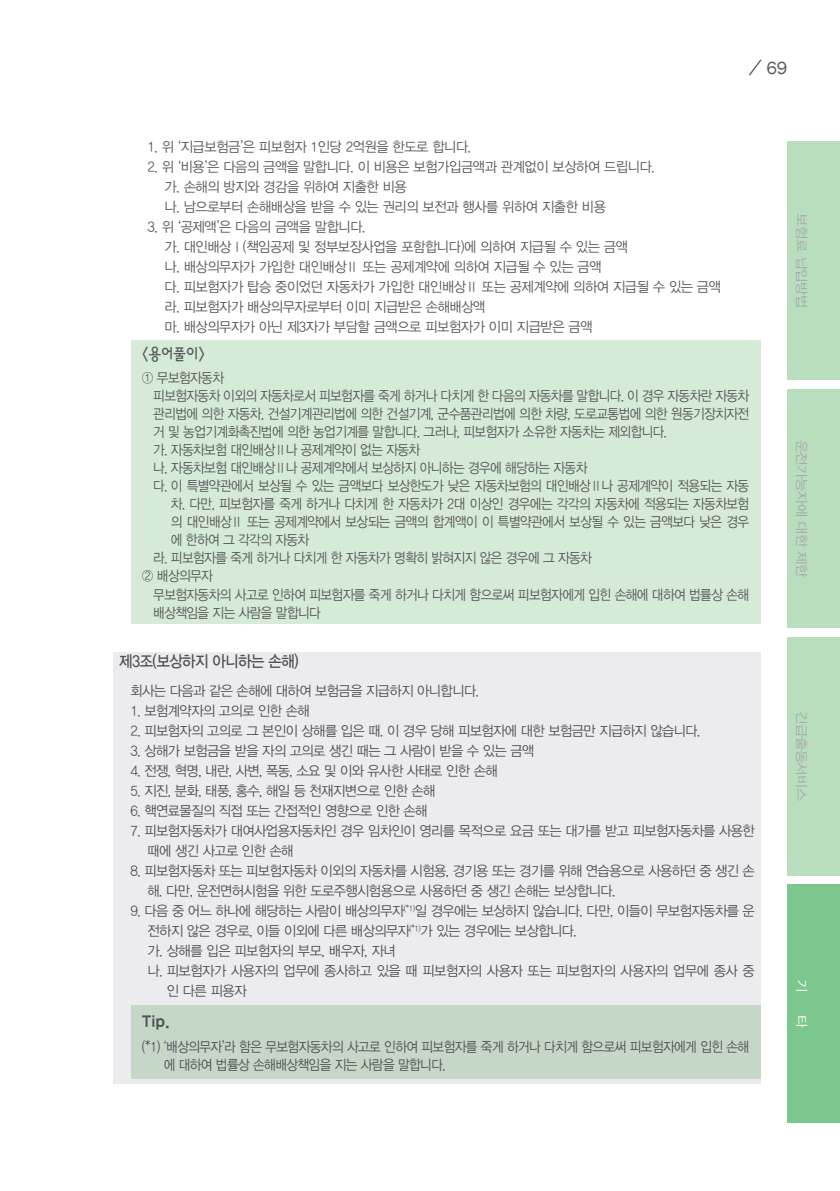
<style>
.page{position:relative;width:840px;height:1191px;background:#fff}
.page>*{position:absolute;margin:0;border:0;box-sizing:border-box;transform-origin:0 0}
.t1{font:18px "Franklin Gothic";color:#57585a}
.제1절{font:16px "YDVYGO Std 33";letter-spacing:-.03em;color:#57585a;scale:.9 1}
.t2{font:16px "YDVYGO Std 23";color:#57585a;scale:.9 1}
.t3{font:16px "YDVYGO Std 25";color:#57585a;scale:.95 1}
.본문_내어쓰기{font:14px/18px "YDVYGO Std 32";letter-spacing:-.04em;color:#57585a;scale:.9 1}
.본문_내어쓰기-2{font:14px/20px "YDVYGO Std 32";letter-spacing:-.04em;color:#57585a;scale:.95 1}
.본문_1{font:14px/20px "YDVYGO Std 32";letter-spacing:-.03em;color:#57585a;scale:.95 1}
.본문{font:14px "YDVYGO Std 32";letter-spacing:-.04em;color:#57585a;scale:.95 1}
.t4{font:12.8px "YDVYGO Std 12";letter-spacing:-.03em;color:#a8a9ad;scale:1.12 1}
.t5{font:12.8px "YDVYGO Std 12";color:#fff;scale:1.12 1}
</style>
<div class="page">
<div style="left:787px;top:142px;width:52px;height:238px;background:#b9debe"></div>
<div style="left:787px;top:389px;width:52px;height:238px;background:#b9debe"></div>
<div style="left:787px;top:637px;width:52px;height:238px;background:#b9debe"></div>
<div style="left:787px;top:884px;width:52px;height:239px;background:#7cc78e"></div>
<svg style="left:748px;top:60px;width:13px;height:15px"></svg>
<div style="left:130px;top:340px;width:630px;height:283px;background:#d5ead7"></div>
<svg style="left:113px;top:652px;width:647px;height:431px;fill:#ececee"></svg>
<p class="t1" style="left:766px;top:57px;width:23px">69</p>
<p class="본문_1" style="left:147px;top:137px;width:342px">1. 위 ‘지급보험금’은 피보험자 1인당 2억원을 한도로 합니다.</p>
<p class="본문_1" style="left:147px;top:157px;width:535px">2. 위 ‘비용’은 다음의 금액을 말합니다. 이 비용은 보험가입금액과 관계없이 보상하여 드립니다.</p>
<p class="본문_1" style="left:164px;top:177px;width:256px">가. 손해의 방지와 경감을 위하여 지출한 비용</p>
<p class="본문_1" style="left:164px;top:197px;width:466px">나. 남으로부터 손해배상을 받을 수 있는 권리의 보전과 행사를 위하여 지출한 비용</p>
<p class="본문_1" style="left:147px;top:217px;width:231px">3. 위 ‘공제액’은 다음의 금액을 말합니다.</p>
<p class="본문_1" style="left:164px;top:237px;width:489px">가. 대인배상Ⅰ(책임공제 및 정부보장사업을 포함합니다)에 의하여 지급될 수 있는 금액</p>
<p class="본문_1" style="left:164px;top:257px;width:461px">나. 배상의무자가 가입한 대인배상Ⅱ 또는 공제계약에 의하여 지급될 수 있는 금액</p>
<p class="본문_1" style="left:164px;top:277px;width:587px">다. 피보험자가 탑승 중이었던 자동차가 가입한 대인배상Ⅱ 또는 공제계약에 의하여 지급될 수 있는 금액</p>
<p class="본문_1" style="left:164px;top:297px;width:339px">라. 피보험자가 배상의무자로부터 이미 지급받은 손해배상액</p>
<p class="본문_1" style="left:164px;top:317px;width:452px">마. 배상의무자가 아닌 제3자가 부담할 금액으로 피보험자가 이미 지급받은 금액</p>
<p class="t2" style="left:142px;top:346px;width:72px">&lt;용어풀이&gt;</p>
<p class="본문_내어쓰기" style="left:142px;top:369px;width:93px">① 무보험자동차</p>
<p class="본문_내어쓰기" style="left:153px;top:387px;width:663px">피보험자동차 이외의 자동차로서 피보험자를 죽게 하거나 다치게 한 다음의 자동차를 말합니다. 이 경우 자동차란 자동차</p>
<p class="본문_내어쓰기" style="left:153px;top:405px;width:663px">관리법에 의한 자동차, 건설기계관리법에 의한 건설기계, 군수품관리법에 의한 차량, 도로교통법에 의한 원동기장치자전</p>
<p class="본문_내어쓰기" style="left:153px;top:423px;width:572px">거 및 농업기계화촉진법에 의한 농업기계를 말합니다. 그러나, 피보험자가 소유한 자동차는 제외합니다.</p>
<p class="본문_내어쓰기" style="left:153px;top:441px;width:298px">가. 자동차보험 대인배상Ⅱ나 공제계약이 없는 자동차</p>
<p class="본문_내어쓰기" style="left:153px;top:459px;width:483px">나. 자동차보험 대인배상Ⅱ나 공제계약에서 보상하지 아니하는 경우에 해당하는 자동차</p>
<p class="본문_내어쓰기" style="left:153px;top:477px;width:663px">다. 이 특별약관에서 보상될 수 있는 금액보다 보상한도가 낮은 자동차보험의 대인배상Ⅱ나 공제계약이 적용되는 자동</p>
<p class="본문_내어쓰기" style="left:171px;top:495px;width:643px">차. 다만, 피보험자를 죽게 하거나 다치게 한 자동차가 2대 이상인 경우에는 각각의 자동차에 적용되는 자동차보험</p>
<p class="본문_내어쓰기" style="left:171px;top:513px;width:643px">의 대인배상Ⅱ 또는 공제계약에서 보상되는 금액의 합계액이 이 특별약관에서 보상될 수 있는 금액보다 낮은 경우</p>
<p class="본문_내어쓰기" style="left:171px;top:531px;width:155px">에 한하여 그 각각의 자동차</p>
<p class="본문_내어쓰기" style="left:153px;top:549px;width:488px">라. 피보험자를 죽게 하거나 다치게 한 자동차가 명확히 밝혀지지 않은 경우에 그 자동차</p>
<p class="본문_내어쓰기" style="left:142px;top:567px;width:80px">② 배상의무자</p>
<p class="본문_내어쓰기" style="left:153px;top:585px;width:663px">무보험자동차의 사고로 인하여 피보험자를 죽게 하거나 다치게 함으로써 피보험자에게 입힌 손해에 대하여 법률상 손해</p>
<p class="본문_내어쓰기" style="left:153px;top:603px;width:188px">배상책임을 지는 사람을 말합니다</p>
<p class="제1절" style="left:119px;top:653px;width:201px">제3조(보상하지 아니하는 손해)</p>
<p class="본문" style="left:130px;top:684px;width:368px">회사는 다음과 같은 손해에 대하여 보험금을 지급하지 아니합니다.</p>
<p class="본문_내어쓰기-2" style="left:130px;top:701px;width:190px">1. 보험계약자의 고의로 인한 손해</p>
<p class="본문_내어쓰기-2" style="left:130px;top:721px;width:601px">2. 피보험자의 고의로 그 본인이 상해를 입은 때. 이 경우 당해 피보험자에 대한 보험금만 지급하지 않습니다.</p>
<p class="본문_내어쓰기-2" style="left:130px;top:741px;width:426px">3. 상해가 보험금을 받을 자의 고의로 생긴 때는 그 사람이 받을 수 있는 금액</p>
<p class="본문_내어쓰기-2" style="left:130px;top:761px;width:388px">4. 전쟁, 혁명, 내란, 사변, 폭동, 소요 및 이와 유사한 사태로 인한 손해</p>
<p class="본문_내어쓰기-2" style="left:130px;top:781px;width:322px">5. 지진, 분화, 태풍, 홍수, 해일 등 천재지변으로 인한 손해</p>
<p class="본문_내어쓰기-2" style="left:130px;top:801px;width:314px">6. 핵연료물질의 직접 또는 간접적인 영향으로 인한 손해</p>
<p class="본문_내어쓰기-2" style="left:147px;top:821px;width:640px;text-indent:-17px">7. 피보험자동차가 대여사업용자동차인 경우 임차인이 영리를 목적으로 요금 또는 대가를 받고 피보험자동차를 사용한 때에 생긴 사고로 인한 손해</p>
<p class="본문_내어쓰기-2" style="left:147px;top:861px;width:640px;text-indent:-17px">8. 피보험자동차 또는 피보험자동차 이외의 자동차를 시험용, 경기용 또는 경기를 위해 연습용으로 사용하던 중 생긴 손 해. 다만, 운전면허시험을 위한 도로주행시험용으로 사용하던 중 생긴 손해는 보상합니다.</p>
<p class="본문_내어쓰기-2" style="left:147px;top:901px;width:640px;text-indent:-17px">9. 다음 중 어느 하나에 해당하는 사람이 배상의무자<sup>(*1)</sup>일 경우에는 보상하지 않습니다. 다만, 이들이 무보험자동차를 운 전하지 않은 경우로, 이들 이외에 다른 배상의무자<sup>(*1)</sup>가 있는 경우에는 보상합니다.</p>
<p class="본문_1" style="left:147px;top:941px;width:263px">가. 상해를 입은 피보험자의 부모, 배우자, 자녀</p>
<p class="본문_1" style="left:166px;top:961px;width:620px;text-indent:-19px">나. 피보험자가 사용자의 업무에 종사하고 있을 때 피보험자의 사용자 또는 피보험자의 사용자의 업무에 종사 중 인 다른 피용자</p>
<p class="t3" style="left:142px;top:1014px;width:31px">Tip.</p>
<p class="본문_내어쓰기" style="left:164px;top:1037px;width:651px;text-indent:-22px">(*1) ‘배상의무자’라 함은 무보험자동차의 사고로 인하여 피보험자를 죽게 하거나 다치게 함으로써 피보험자에게 입힌 손해 에 대하여 법률상 손해배상책임을 지는 사람을 말합니다.</p>
<p class="t4" style="left:807px;top:213px;width:86px;rotate:90deg">보험료 납입방법</p>
<p class="t4" style="left:807px;top:439px;width:125px;rotate:90deg">운전가능자에 대한 제한</p>
<p class="t4" style="left:807px;top:711px;width:82px;rotate:90deg">긴급출동서비스</p>
<p class="t5" style="left:807px;top:979px;width:13px;rotate:90deg">기</p>
<p class="t5" style="left:807px;top:1015px;width:13px;rotate:90deg">타</p>
</div>
